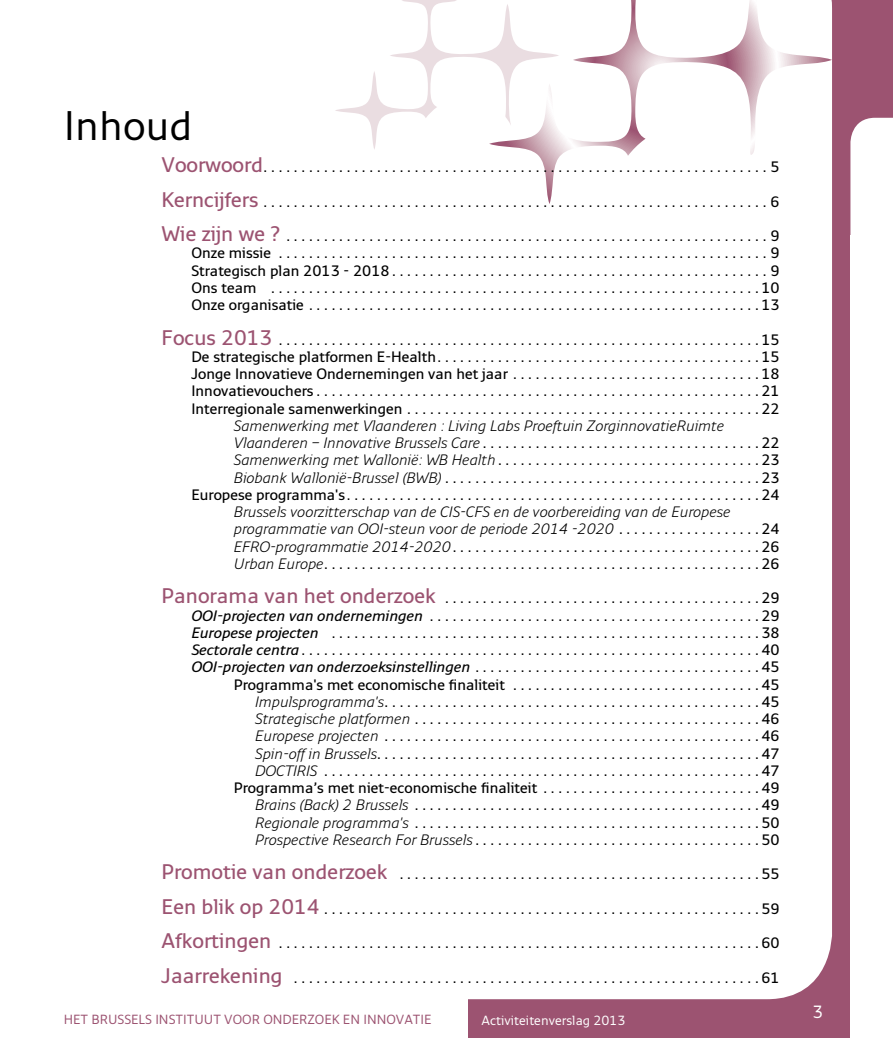
<style>
.page{position:relative;width:893px;height:1063px;background:#fff}
.page>*{position:absolute;margin:0;border:0;box-sizing:border-box;transform-origin:0 0}
.t1{font:42px "Monitor";color:#000}
.t2{font:18px "Monitor";color:#fff}
.t3{font:600 15px/17.2px "Monitor";color:#000;text-align:justify}
.t4{font:italic 300 15px/17.2px "Monitor";color:#000}
.t5{font:13.5px "Monitor";color:#9c5371}
.t6{font:13.5px "Monitor";color:#fff}
.s1{font-size:21px;color:#9c5371}
.s2{font-weight:300;font-style:italic}
.s3{font-weight:600;font-style:normal}
.s4{font-style:italic}
</style>
<div class="page">
<div style="left:468px;top:0;width:425px;height:1037px;background:#9c5371"></div>
<div style="left:468px;top:150px;width:364px;height:849px;background:#fff"></div>
<div style="left:850px;top:118px;width:43px;height:118px;background:#fff"></div>
<div style="left:850px;top:236px;width:43px;height:117px;background:#fff"></div>
<div style="left:850px;top:353px;width:43px;height:118px;background:#fff"></div>
<div style="left:850px;top:471px;width:43px;height:118px;background:#fff"></div>
<div style="left:850px;top:589px;width:43px;height:118px;background:#fff"></div>
<div style="left:850px;top:707px;width:43px;height:117px;background:#fff"></div>
<div style="left:850px;top:824px;width:43px;height:118px;background:#fff"></div>
<div style="left:850px;top:942px;width:43px;height:118px;background:#fff"></div>
<svg style="left:489px;top:0;width:343px;height:204px;background:#f9f5f7"></svg>
<svg style="left:335px;top:0;width:224px;height:150px"></svg>
<h1 class="t1" style="left:64px;top:101px;width:130px">INHOUD</h1>
<p class="t3" style="left:162px;top:158px;width:619px"><span class="s1">Voorwoord</span> . . . . . . . . . . . . . . . . . . . . . . . . . . . . . . . . . . . . . . . . . . . . . . . . . . . . . . . . . . . . . . . . . . . 5</p>
<p class="t3" style="left:162px;top:192px;width:620px"><span class="s1">Kerncijfers</span> . . . . . . . . . . . . . . . . . . . . . . . . . . . . . . . . . . . . . . . . . . . . . . . . . . . . . . . . . . . . . . . . . . . 6</p>
<p class="t3" style="left:191px;top:227px;width:590px;text-indent:-30px"><span class="s1">Wie zijn we ?</span> . . . . . . . . . . . . . . . . . . . . . . . . . . . . . . . . . . . . . . . . . . . . . . . . . . . . . . . . . . . . . . . . 9<br>Onze missie . . . . . . . . . . . . . . . . . . . . . . . . . . . . . . . . . . . . . . . . . . . . . . . . . . . . . . . . . . . . . . . . . 9<br>Strategisch plan 2013 - 2018 . . . . . . . . . . . . . . . . . . . . . . . . . . . . . . . . . . . . . . . . . . . . . . . . . . 9<br>Ons team . . . . . . . . . . . . . . . . . . . . . . . . . . . . . . . . . . . . . . . . . . . . . . . . . . . . . . . . . . . . . . . . 10<br>Onze organisatie . . . . . . . . . . . . . . . . . . . . . . . . . . . . . . . . . . . . . . . . . . . . . . . . . . . . . . . . . . . 13</p>
<p class="t3" style="left:191px;top:330px;width:590px;text-indent:-30px"><span class="s1">Focus 2013</span> . . . . . . . . . . . . . . . . . . . . . . . . . . . . . . . . . . . . . . . . . . . . . . . . . . . . . . . . . . . . . . . 15<br>De strategische platformen E-Health . . . . . . . . . . . . . . . . . . . . . . . . . . . . . . . . . . . . . . . . . . 15<br>Jonge Innovatieve Ondernemingen van het jaar . . . . . . . . . . . . . . . . . . . . . . . . . . . . . . . . 18<br>Innovatievouchers . . . . . . . . . . . . . . . . . . . . . . . . . . . . . . . . . . . . . . . . . . . . . . . . . . . . . . . . . . 21<br>Interregionale samenwerkingen . . . . . . . . . . . . . . . . . . . . . . . . . . . . . . . . . . . . . . . . . . . . . . 22</p>
<p class="t4" style="left:234px;top:417px;width:492px">Samenwerking met Vlaanderen : Living Labs Proeftuin ZorginnovatieRuimte</p>
<p class="t3" style="left:234px;top:434px;width:547px"><span class="s2">Vlaanderen – Innovative Brussels Care</span> . . . . . . . . . . . . . . . . . . . . . . . . . . . . . . . . . . . . 22</p>
<p class="t3" style="left:234px;top:451px;width:547px"><span class="s2">Samenwerking met Wallonië: WB Health</span> . . . . . . . . . . . . . . . . . . . . . . . . . . . . . . . . . . 23</p>
<p class="t3" style="left:234px;top:468px;width:547px"><span class="s2">Biobank Wallonië-Brussel (BWB)</span> . . . . . . . . . . . . . . . . . . . . . . . . . . . . . . . . . . . . . . . . . 23</p>
<p class="t3" style="left:191px;top:485px;width:590px">Europese programma's . . . . . . . . . . . . . . . . . . . . . . . . . . . . . . . . . . . . . . . . . . . . . . . . . . . . . . 24</p>
<p class="t4" style="left:234px;top:503px;width:547px">Brussels voorzitterschap van de CIS-CFS en de voorbereiding van de Europese programmatie van OOI-steun voor de periode 2014 -2020 <span class="s3">. . . . . . . . . . . . . . . . . . 24<br></span>EFRO-programmatie 2014-2020 <span class="s3">. . . . . . . . . . . . . . . . . . . . . . . . . . . . . . . . . . . . . . . . 26<br></span>Urban Europe <span class="s3">. . . . . . . . . . . . . . . . . . . . . . . . . . . . . . . . . . . . . . . . . . . . . . . . . . . . . . . . . 26</span></p>
<p class="t3" style="left:162px;top:589px;width:620px;text-align:right"><span class="s1">Panorama van het onderzoek</span> . . . . . . . . . . . . . . . . . . . . . . . . . . . . . . . . . . . . . . . . . 29<br><span class="s4">OOI-projecten van ondernemingen</span> . . . . . . . . . . . . . . . . . . . . . . . . . . . . . . . . . . . . . . . . . . . 29<br><span class="s4">Europese projecten</span> . . . . . . . . . . . . . . . . . . . . . . . . . . . . . . . . . . . . . . . . . . . . . . . . . . . . . . . . 38<br><span class="s4">Sectorale centra</span> . . . . . . . . . . . . . . . . . . . . . . . . . . . . . . . . . . . . . . . . . . . . . . . . . . . . . . . . . . . . 40<br><span class="s4">OOI-projecten van onderzoeksinstellingen</span> . . . . . . . . . . . . . . . . . . . . . . . . . . . . . . . . . . . . . 45<br>Programma's met economische finaliteit . . . . . . . . . . . . . . . . . . . . . . . . . . . . . . . . 45<br><span class="s2">Impulsprogramma's</span> . . . . . . . . . . . . . . . . . . . . . . . . . . . . . . . . . . . . . . . . . . . . . . . . . 45<br><span class="s2">Strategische platformen</span> . . . . . . . . . . . . . . . . . . . . . . . . . . . . . . . . . . . . . . . . . . . . . 46<br><span class="s2">Europese projecten</span> . . . . . . . . . . . . . . . . . . . . . . . . . . . . . . . . . . . . . . . . . . . . . . . . . 46<br><span class="s2">Spin-off in Brussels</span> . . . . . . . . . . . . . . . . . . . . . . . . . . . . . . . . . . . . . . . . . . . . . . . . . . 47<br><span class="s2">DOCTIRIS</span> . . . . . . . . . . . . . . . . . . . . . . . . . . . . . . . . . . . . . . . . . . . . . . . . . . . . . . . . . 47<br>Programma’s met niet-economische finaliteit . . . . . . . . . . . . . . . . . . . . . . . . . . . . 49<br><span class="s2">Brains (Back) 2 Brussels</span> . . . . . . . . . . . . . . . . . . . . . . . . . . . . . . . . . . . . . . . . . . . . . 49<br><span class="s2">Regionale programma's</span> . . . . . . . . . . . . . . . . . . . . . . . . . . . . . . . . . . . . . . . . . . . . . 50<br><span class="s2">Prospective Research For Brussels</span> . . . . . . . . . . . . . . . . . . . . . . . . . . . . . . . . . . . . . 50</p>
<p class="t3" style="left:162px;top:865px;width:619px"><span class="s1">Promotie van onderzoek</span> . . . . . . . . . . . . . . . . . . . . . . . . . . . . . . . . . . . . . . . . . . . . . . . 55</p>
<p class="t3" style="left:162px;top:899px;width:620px"><span class="s1">Een blik op 2014</span> . . . . . . . . . . . . . . . . . . . . . . . . . . . . . . . . . . . . . . . . . . . . . . . . . . . . . . . . . 59</p>
<p class="t3" style="left:162px;top:934px;width:620px"><span class="s1">Afkortingen</span> . . . . . . . . . . . . . . . . . . . . . . . . . . . . . . . . . . . . . . . . . . . . . . . . . . . . . . . . . . . . . . . 60</p>
<p class="t3" style="left:162px;top:968px;width:619px"><span class="s1">Jaarrekening</span> . . . . . . . . . . . . . . . . . . . . . . . . . . . . . . . . . . . . . . . . . . . . . . . . . . . . . . . . . . . . . 61</p>
<p class="t5" style="left:64px;top:1011px;width:369px">HET BRUSSELS INSTITUUT VOOR ONDERZOEK EN INNOVATIE</p>
<p class="t6" style="left:482px;top:1012px;width:146px">ACTIVITEITENVERSLAG 2013</p>
<p class="t2" style="left:812px;top:1001px;width:12px">3</p>
</div>
